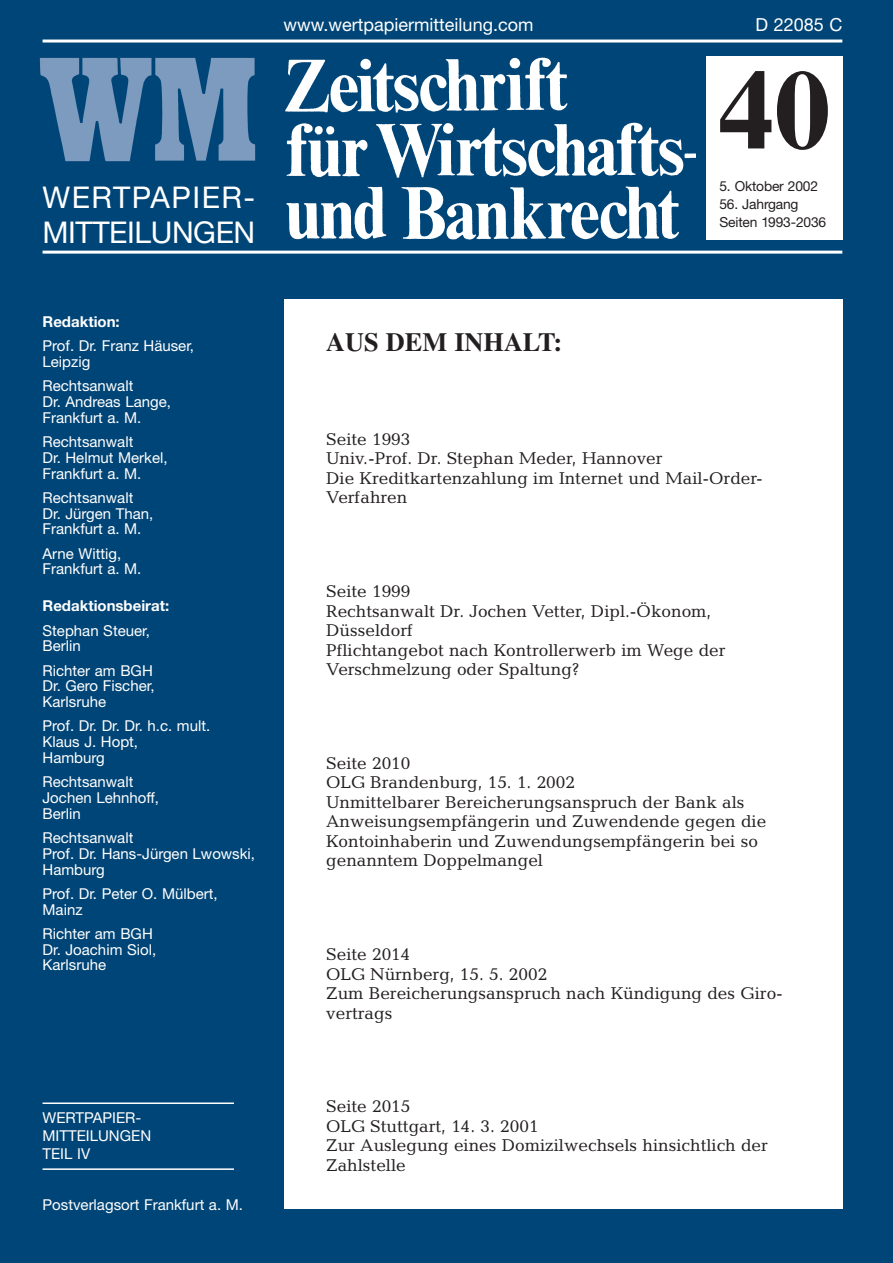
<style>
.page{position:relative;width:893px;height:1263px;background:#fff}
.page>*{position:absolute;margin:0;border:0;box-sizing:border-box;transform-origin:0 0}
.t1{font:700 112.5px "Times";color:#231f20}
.t2{font:30px/34.5px "Helvetica Neue";letter-spacing:-.015em;color:#fff}
.t3{font:700 26.25px "Times";color:#231f20}
.t4{font:18px "Helvetica Neue";color:#fff}
.t5{font:17.25px/19.5px "Candida";color:#231f20}
.t6{font:15px/15.8px "Helvetica Neue";color:#fff}
.t7{font:700 15px "Helvetica Neue";color:#fff}
.t8{font:13.8px/18px "Helvetica Neue";letter-spacing:-.01em;color:#231f20}
</style>
<div class="page">
<div style="left:0;top:0;width:892px;height:1263px;background:#004577"></div>
<hr style="left:43px;top:251px;width:799px;height:3px;background:#fff">
<div style="left:284px;top:299px;width:558px;height:910px;background:#fff"></div>
<hr style="left:43px;top:1103px;width:191px;height:1px;background:#fff">
<hr style="left:43px;top:1168px;width:191px;height:2px;background:#fff">
<hr style="left:43px;top:40px;width:799px;height:3px;background:#fff">
<img style="left:285px;top:57px;width:411px;height:183px">
<img style="left:39px;top:57px;width:217px;height:105px">
<div style="left:706px;top:57px;width:136px;height:183px;background:#fff"></div>
<h2 class="t2" style="left:43px;top:183px;width:214px">WERTPAPIER-<br>MITTEILUNGEN</h2>
<p class="t7" style="left:43px;top:316px;width:79px">Redaktion:</p>
<p class="t6" style="left:43px;top:340px;width:153px">Prof. Dr. Franz Häuser,<br>Leipzig</p>
<p class="t6" style="left:43px;top:380px;width:130px">Rechtsanwalt<br>Dr. Andreas Lange,<br>Frankfurt a. M.</p>
<p class="t6" style="left:43px;top:435px;width:126px">Rechtsanwalt<br>Dr. Helmut Merkel,<br>Frankfurt a. M.</p>
<p class="t6" style="left:43px;top:491px;width:112px">Rechtsanwalt<br>Dr. Jürgen Than,<br>Frankfurt a. M.</p>
<p class="t6" style="left:43px;top:547px;width:100px">Arne Wittig,<br>Frankfurt a. M.</p>
<p class="t7" style="left:43px;top:601px;width:128px">Redaktionsbeirat:</p>
<p class="t6" style="left:43px;top:624px;width:109px">Stephan Steuer,<br>Berlin</p>
<p class="t6" style="left:43px;top:664px;width:113px;text-align:justify">Richter am BGH Dr. Gero Fischer, Karlsruhe</p>
<p class="t6" style="left:43px;top:720px;width:169px">Prof. Dr. Dr. Dr. h.c. mult.<br>Klaus J. Hopt,<br>Hamburg</p>
<p class="t6" style="left:43px;top:776px;width:118px">Rechtsanwalt<br>Jochen Lehnhoff,<br>Berlin</p>
<p class="t6" style="left:43px;top:831px;width:214px">Rechtsanwalt<br>Prof. Dr. Hans-Jürgen Lwowski,<br>Hamburg</p>
<p class="t6" style="left:43px;top:887px;width:176px">Prof. Dr. Peter O. Mülbert,<br>Mainz</p>
<p class="t6" style="left:43px;top:927px;width:115px">Richter am BGH<br>Dr. Joachim Siol,<br>Karlsruhe</p>
<p class="t4" style="left:284px;top:18px;width:251px">www.wertpapiermitteilung.com</p>
<p class="t4" style="left:755px;top:18px;width:88px">D 22085 C</p>
<h3 class="t3" style="left:326px;top:333px;width:238px">AUS DEM INHALT:</h3>
<h1 class="t1" style="left:718px;top:70px;width:114px">40</h1>
<p class="t8" style="left:719px;top:178px;width:100px">5. Oktober 2002</p>
<p class="t8" style="left:719px;top:196px;width:108px">56. Jahrgang<br>Seiten 1993-2036</p>
<p class="t5" style="left:326px;top:431px;width:438px">Seite 1993<br>Univ.-Prof. Dr. Stephan Meder, Hannover<br>Die Kreditkartenzahlung im Internet und Mail-Order-<br>Verfahren</p>
<p class="t5" style="left:326px;top:583px;width:401px">Seite 1999<br>Rechtsanwalt Dr. Jochen Vetter, Dipl.-Ökonom,<br>Düsseldorf<br>Pflichtangebot nach Kontrollerwerb im Wege der<br>Verschmelzung oder Spaltung?</p>
<p class="t5" style="left:326px;top:755px;width:441px">Seite 2010<br>OLG Brandenburg, 15. 1. 2002<br>Unmittelbarer Bereicherungsanspruch der Bank als Anweisungsempfängerin und Zuwendende gegen die Kontoinhaberin und Zuwendungsempfängerin bei so genanntem Doppelmangel</p>
<p class="t5" style="left:326px;top:946px;width:458px">Seite 2014<br>OLG Nürnberg, 15. 5. 2002<br>Zum Bereicherungsanspruch nach Kündigung des Giro&shy;vertrags</p>
<p class="t6" style="left:43px;top:1110px;width:110px;line-height:18px">WERTPAPIER-<br>MITTEILUNGEN<br>TEIL IV</p>
<p class="t6" style="left:43px;top:1198px;width:202px">Postverlagsort Frankfurt a. M.</p>
<p class="t5" style="left:326px;top:1099px;width:443px">Seite 2015<br>OLG Stuttgart, 14. 3. 2001<br>Zur Auslegung eines Domizilwechsels hinsichtlich der<br>Zahlstelle</p>
</div>
